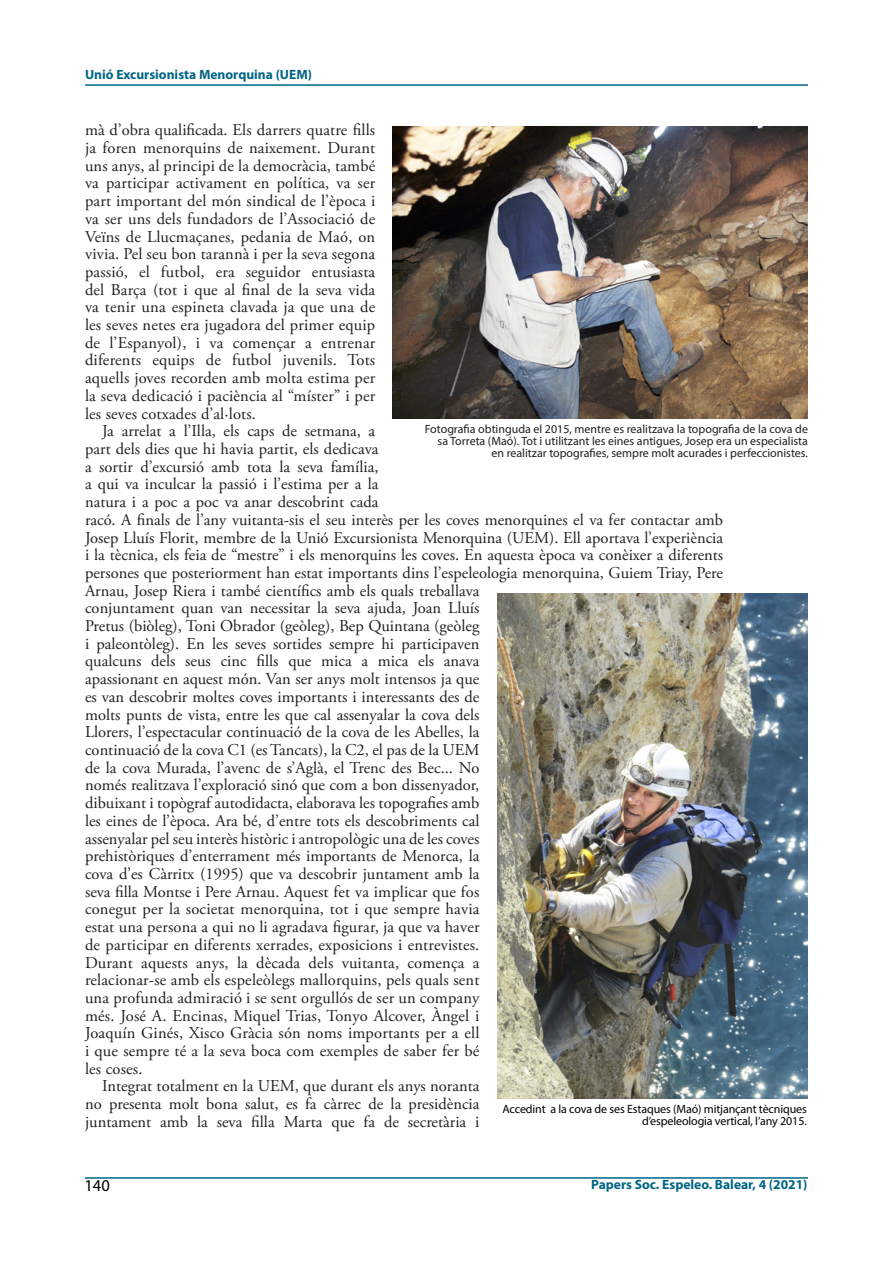
<style>
.page{position:relative;width:893px;height:1263px;background:#fff}
.page>*{position:absolute;margin:0;border:0;box-sizing:border-box;transform-origin:0 0}
.t1{font:16.5px/17.7px "Adobe Garamond Pro";color:#231f20;text-align:justify}
.t2{font:16.5px "Myriad Pro";color:#000}
.t3{font:700 13.5px "Myriad Pro";color:#006585}
.t4{font:12px/12px "Myriad Pro";color:#231f20;text-align:right}
.t5{font:12px/12px "Myriad Pro";letter-spacing:-.01em;color:#000;text-align:right}
</style>
<div class="page">
<hr style="left:85px;top:84px;width:723px;height:2px;background:#006585">
<hr style="left:85px;top:1177px;width:723px;height:2px;background:#006585">
<img style="left:392px;top:126px;width:416px;height:293px">
<img style="left:497px;top:593px;width:310px;height:506px">
<p class="t3" style="left:85px;top:66px;width:228px">Unió Excursionista Menorquina (UEM)</p>
<p class="t1" style="left:85px;top:122px;width:292px">mà d’obra qualificada. Els darrers quatre fills ja foren menorquins de naixement. Durant uns anys, al principi de la democràcia, també va participar activament en política, va ser part important del món sindical de l’època i va ser uns dels fundadors de l’Associació de Veïns de Llucmaçanes, pedania de Maó, on vivia. Pel seu bon tarannà i per la seva segona passió, el futbol, era seguidor entusiasta del Barça (tot i que al final de la seva vida va tenir una espineta clavada ja que una de les seves netes era jugadora del primer equip de l’Espanyol), i va començar a entrenar diferents equips de futbol juvenils. Tots aquells joves recorden amb molta estima per la seva dedicació i paciència al “míster” i per les seves cotxades d’al·lots.</p>
<p class="t1" style="left:102px;top:423px;width:275px">Ja arrelat a l’Illa, els caps de setmana, a</p>
<p class="t1" style="left:85px;top:440px;width:295px">part dels dies que hi havia partit, els dedicava</p>
<p class="t1" style="left:85px;top:458px;width:295px">a sortir d’excursió amb tota la seva família,</p>
<p class="t1" style="left:85px;top:476px;width:295px">a qui va inculcar la passió i l’estima per a la</p>
<p class="t1" style="left:85px;top:494px;width:295px">natura i a poc a poc va anar descobrint cada</p>
<p class="t1" style="left:85px;top:511px;width:640px">racó. A finals de l’any vuitanta-sis el seu interès per les coves menorquines el va fer contactar amb</p>
<p class="t1" style="left:85px;top:529px;width:640px">Josep Lluís Florit, membre de la Unió Excursionista Menorquina (UEM). Ell aportava l’experiència</p>
<p class="t1" style="left:85px;top:547px;width:640px">i la tècnica, els feia de “mestre” i els menorquins les coves. En aquesta època va conèixer a diferents</p>
<p class="t1" style="left:85px;top:564px;width:639px">persones que posteriorment han estat importants dins l’espeleologia menorquina, Guiem Triay, Pere</p>
<p class="t1" style="left:85px;top:582px;width:396px">Arnau, Josep Riera i també científics amb els quals treballava</p>
<p class="t1" style="left:85px;top:600px;width:396px">conjuntament quan van necessitar la seva ajuda, Joan Lluís</p>
<p class="t1" style="left:85px;top:618px;width:396px">Pretus (biòleg), Toni Obrador (geòleg), Bep Quintana (geòleg</p>
<p class="t1" style="left:85px;top:635px;width:396px">i paleontòleg). En les seves sortides sempre hi participaven</p>
<p class="t1" style="left:85px;top:653px;width:396px">qualcuns dels seus cinc fills que mica a mica els anava</p>
<p class="t1" style="left:85px;top:671px;width:396px">apassionant en aquest món. Van ser anys molt intensos ja que</p>
<p class="t1" style="left:85px;top:688px;width:396px">es van descobrir moltes coves importants i interessants des de</p>
<p class="t1" style="left:85px;top:706px;width:396px">molts punts de vista, entre les que cal assenyalar la cova dels</p>
<p class="t1" style="left:85px;top:724px;width:396px">Llorers, l’espectacular continuació de la cova de les Abelles, la</p>
<p class="t1" style="left:85px;top:741px;width:396px">continuació de la cova C1 (es Tancats), la C2, el pas de la UEM</p>
<p class="t1" style="left:85px;top:759px;width:396px">de la cova Murada, l’avenc de s’Aglà, el Trenc des Bec... No</p>
<p class="t1" style="left:85px;top:777px;width:396px">només realitzava l’exploració sinó que com a bon dissenyador,</p>
<p class="t1" style="left:85px;top:795px;width:396px">dibuixant i topògraf autodidacta, elaborava les topografies amb</p>
<p class="t1" style="left:85px;top:812px;width:396px">les eines de l’època. Ara bé, d’entre tots els descobriments cal</p>
<p class="t1" style="left:85px;top:830px;width:396px">assenyalar pel seu interès històric i antropològic una de les coves</p>
<p class="t1" style="left:85px;top:848px;width:396px">prehistòriques d’enterrament més importants de Menorca, la</p>
<p class="t1" style="left:85px;top:865px;width:396px">cova d’es Càrritx (1995) que va descobrir juntament amb la</p>
<p class="t1" style="left:85px;top:883px;width:396px">seva filla Montse i Pere Arnau. Aquest fet va implicar que fos</p>
<p class="t1" style="left:85px;top:901px;width:396px">conegut per la societat menorquina, tot i que sempre havia</p>
<p class="t1" style="left:85px;top:918px;width:396px">estat una persona a qui no li agradava figurar, ja que va haver</p>
<p class="t1" style="left:85px;top:936px;width:396px">de participar en diferents xerrades, exposicions i entrevistes.</p>
<p class="t1" style="left:85px;top:954px;width:396px">Durant aquests anys, la dècada dels vuitanta, comença a</p>
<p class="t1" style="left:85px;top:972px;width:396px">relacionar-se amb els espeleòlegs mallorquins, pels quals sent</p>
<p class="t1" style="left:85px;top:989px;width:396px">una profunda admiració i se sent orgullós de ser un company</p>
<p class="t1" style="left:85px;top:1007px;width:396px">més. José A. Encinas, Miquel Trias, Tonyo Alcover, Àngel i</p>
<p class="t1" style="left:85px;top:1025px;width:396px">Joaquín Ginés, Xisco Gràcia són noms importants per a ell</p>
<p class="t1" style="left:85px;top:1042px;width:396px">i que sempre té a la seva boca com exemples de saber fer bé</p>
<p class="t1" style="left:85px;top:1060px;width:59px">les coses.</p>
<p class="t1" style="left:102px;top:1078px;width:379px">Integrat totalment en la UEM, que durant els anys noranta</p>
<p class="t1" style="left:85px;top:1096px;width:396px">no presenta molt bona salut, es fa càrrec de la presidència</p>
<p class="t1" style="left:85px;top:1113px;width:396px">juntament amb la seva filla Marta que fa de secretària i</p>
<p class="t4" style="left:425px;top:422px;width:385px">Fotografia obtinguda el 2015, mentre es realitzava la topografia de la cova de sa Torreta (Maó). Tot i utilitzant les eines antigues, Josep era un especialista en realitzar topografies, sempre molt acurades i perfeccionistes.</p>
<p class="t5" style="left:503px;top:1103px;width:306px">Accedint a la cova de ses Estaques (Maó) mitjançant tècniques d’espeleologia vertical, l’any 2015.</p>
<p class="t2" style="left:84px;top:1175px;width:27px">140</p>
<p class="t3" style="left:591px;top:1176px;width:218px">Papers Soc. Espeleo. Balear, 4 (2021)</p>
</div>
